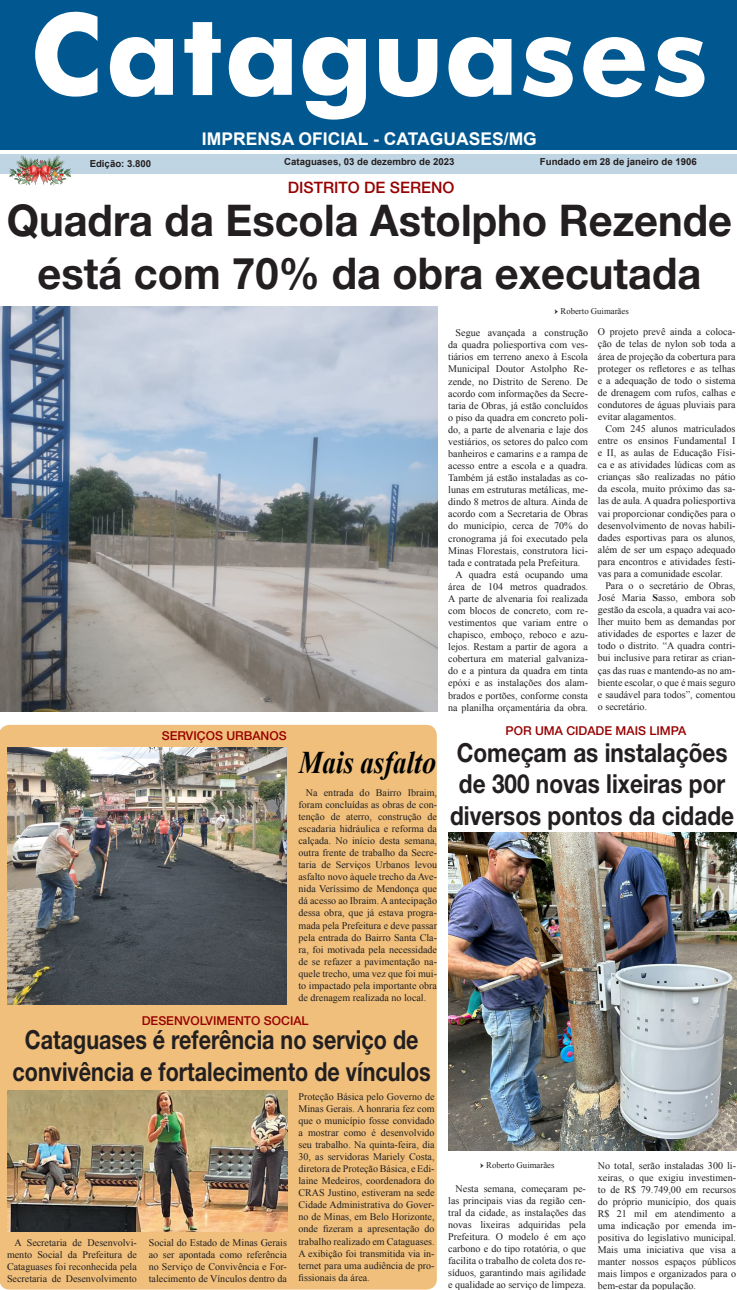
<style>
.page{position:relative;width:737px;height:1290px;background:#fff}
.page>*{position:absolute;margin:0;border:0;box-sizing:border-box;transform-origin:0 0}
.No_Spacing{font:700 127.75px "Futura";color:#fff}
.No_Spacing-2{font:700 43.75px/52.5px "Helvetica Neue LT Std";color:#231f20;text-align:center;scale:.95 1}
.No_Spacing-3{font:italic 700 31.5px "Times New Roman";color:#000202;scale:.85 1}
.No_Spacing-4{font:700 26.25px/31.5px "Helvetica Neue LT Std";color:#231f20;text-align:center;scale:.82 1}
.No_Spacing-5{font:700 26.25px/31.5px "Helvetica Neue LT Std";color:#231f20;text-align:center;scale:.86 1}
.No_Spacing-6{font:700 17.5px "Arial";color:#fff}
.No_Spacing-7{font:500 15.75px "Helvetica Neue LT Std";color:#970000}
.No_Spacing-8{font:500 12.25px "Helvetica Neue LT Std";color:#970000}
.No_Spacing-9{font:10.06px/12.1px "Times New Roman";color:#231f20;text-align:justify}
.No_Spacing-10{font:700 9.62px "Arial";color:#231f20}
.No_Spacing-11{font:8.75px "Times New Roman";color:#231f20}
.s1{font-family:"Minion Pro";font-weight:700}
.s2{font-weight:700}
</style>
<div class="page">
<div style="left:0;top:0;width:736px;height:150px;background:#015890"></div>
<div style="left:0;top:154px;width:737px;height:19px;background:#c0d5e3"></div>
<div style="left:0;top:725px;width:437px;height:564px;background:#efbf7b"></div>
<img style="left:0;top:306px;width:437px;height:406px">
<img style="left:448px;top:832px;width:288px;height:318px">
<img style="left:7px;top:1091px;width:280px;height:141px">
<img style="left:7px;top:747px;width:280px;height:257px">
<img style="left:3px;top:155px;width:78px;height:31px">
<p class="No_Spacing" style="left:29px;top:-8px;width:683px">Cataguases</p>
<p class="No_Spacing-6" style="left:202px;top:127px;width:336px">IMPRENSA OFICIAL - CATAGUASES/MG</p>
<p class="No_Spacing-10" style="left:90px;top:157px;width:63px">Edição: 3.800</p>
<p class="No_Spacing-10" style="left:284px;top:156px;width:172px">Cataguases, 03 de dezembro de 2023</p>
<p class="No_Spacing-10" style="left:540px;top:156px;width:158px">Fundado em 28 de janeiro de 1906</p>
<p class="No_Spacing-7" style="left:288px;top:178px;width:168px">DISTRITO DE SERENO</p>
<p class="No_Spacing-2" style="left:7px;top:193px;width:765px">Quadra da Escola Astolpho Rezende está com 70% da obra executada</p>
<p class="No_Spacing-11" style="left:554px;top:305px;width:76px"><span class="s1">→</span> Roberto Guimarães</p>
<p class="No_Spacing-8" style="left:162px;top:728px;width:126px">SERVIÇOS URBANOS</p>
<p class="No_Spacing-3" style="left:299px;top:741px;width:163px">Mais asfalto</p>
<p class="No_Spacing-9" style="left:298px;top:786px;width:140px;text-indent:7px">Na entrada do Bairro Ibraim, foram concluídas as obras de con&shy;tenção de aterro, construção de escadaria hidráulica e reforma da calçada. No início desta semana, outra frente de trabalho da Secre&shy;taria de Serviços Urbanos levou asfalto novo àquele trecho da Ave&shy;nida Veríssimo de Mendonça que dá acesso ao Ibraim. A antecipação dessa obra, que já estava progra&shy;mada pela Prefeitura e deve passar pela entrada do Bairro Santa Cla&shy;ra, foi motivada pela necessidade de se refazer a pavimentação na&shy;quele trecho, uma vez que foi mui&shy;to impactado pela importante obra de drenagem realizada no local.</p>
<p class="No_Spacing-8" style="left:142px;top:1013px;width:168px">DESENVOLVIMENTO SOCIAL</p>
<p class="No_Spacing-4" style="left:13px;top:1023px;width:511px">Cataguases é referência no serviço de convivência e fortalecimento de vínculos</p>
<p class="No_Spacing-9" style="left:7px;top:1236px;width:131px;text-indent:7px">A Secretaria de Desenvolvi&shy;mento Social da Prefeitura de Cataguases foi reconhecida pela Secretaria de Desenvolvimento</p>
<p class="No_Spacing-9" style="left:149px;top:1236px;width:140px">Social do Estado de Minas Gerais ao ser apontada como referência no Serviço de Convivência e For&shy;talecimento de Vínculos dentro da</p>
<p class="No_Spacing-9" style="left:298px;top:1090px;width:138px">Proteção Básica pelo Governo de Minas Gerais. A honraria fez com que o município fosse convidado a mostrar como é desenvolvido seu trabalho. Na quinta-feira, dia 30, as servidoras Mariely Costa, diretora de Proteção Básica, e Edi&shy;laine Medeiros, coordenadora do CRAS Justino, estiveram na sede Cidade Administrativa do Gover&shy;no de Minas, em Belo Horizonte, onde fizeram a apresentação do trabalho realizado em Cataguases.<br>A exibição foi transmitida via in&shy;ternet para uma audiência de pro&shy;fissionais da área.</p>
<p class="No_Spacing-9" style="left:448px;top:327px;width:141px;text-indent:7px">Segue avançada a construção da quadra poliesportiva com ves&shy;tiários em terreno anexo à Escola Municipal Doutor Astolpho Re&shy;zende, no Distrito de Sereno. De acordo com informações da Secre&shy;taria de Obras, já estão concluídos o piso da quadra em concreto poli&shy;do, a parte de alvenaria e laje dos vestiários, os setores do palco com banheiros e camarins e a rampa de acesso entre a escola e a quadra.<br>Também já estão instaladas as co&shy;lunas em estruturas metálicas, me&shy;dindo 8 metros de altura. Ainda de acordo com a Secretaria de Obras do município, cerca de 70% do cronograma já foi executado pela Minas Florestais, construtora lici&shy;tada e contratada pela Prefeitura.</p>
<p class="No_Spacing-9" style="left:448px;top:568px;width:141px;text-indent:7px">A quadra está ocupando uma área de 104 metros quadrados.<br>A parte de alvenaria foi realizada com blocos de concreto, com re&shy;vestimentos que variam entre o chapisco, emboço, reboco e azu&shy;lejos. Restam a partir de agora a cobertura em material galvaniza&shy;do e a pintura da quadra em tinta epóxi e as instalações dos alam&shy;brados e portões, conforme consta na planilha orçamentária da obra.</p>
<p class="No_Spacing-9" style="left:598px;top:326px;width:139px">O projeto prevê ainda a coloca&shy;ção de telas de nylon sob toda a área de projeção da cobertura para proteger os refletores e as telhas e a adequação de todo o sistema de drenagem com rufos, calhas e condutores de águas pluviais para evitar alagamentos.</p>
<p class="No_Spacing-9" style="left:598px;top:422px;width:139px;text-indent:7px">Com 245 alunos matriculados entre os ensinos Fundamental I e II, as aulas de Educação Físi&shy;ca e as atividades lúdicas com as crianças são realizadas no pátio da escola, muito próximo das sa&shy;las de aula. A quadra poliesportiva vai proporcionar condições para o desenvolvimento de novas habili&shy;dades esportivas para os alunos, além de ser um espaço adequado para encontros e atividades festi&shy;vas para a comunidade escolar.</p>
<p class="No_Spacing-9" style="left:598px;top:579px;width:139px;text-indent:7px">Para o o secretário de Obras, José Maria <span class="s2">S</span>asso, embora sob gestão da escola, a quadra vai aco&shy;lher muito bem as demandas por atividades de esportes e lazer de todo o distrito. “A quadra contri&shy;bui inclusive para retirar as crian&shy;ças das ruas e mantendo-as no am&shy;biente escolar, o que é mais seguro e saudável para todos”, comentou o secretário.</p>
<p class="No_Spacing-8" style="left:505px;top:724px;width:182px">POR UMA CIDADE MAIS LIMPA</p>
<p class="No_Spacing-5" style="left:456px;top:736px;width:316px">Começam as instalações</p>
<p class="No_Spacing-5" style="left:450px;top:768px;width:332px">de 300 novas lixeiras por diversos pontos da cidade</p>
<p class="No_Spacing-11" style="left:480px;top:1159px;width:76px"><span class="s1">→</span> Roberto Guimarães</p>
<p class="No_Spacing-9" style="left:448px;top:1182px;width:139px;text-indent:7px">Nesta semana, começaram pe&shy;las principais vias da região cen&shy;tral da cidade, as instalações das novas lixeiras adquiridas pela Prefeitura. O modelo é em aço carbono e do tipo rotatória, o que facilita o trabalho de coleta dos re&shy;síduos, garantindo mais agilidade e qualidade ao serviço de limpeza.</p>
<p class="No_Spacing-9" style="left:598px;top:1159px;width:140px">No total, serão instaladas 300 li&shy;xeiras, o que exigiu investimen&shy;to de R$ 79.749,00 em recursos do próprio município, dos quais R$ 21 mil em atendimento a uma indicação por emenda im&shy;positiva do legislativo municipal.<br>Mais uma iniciativa que visa a manter nossos espaços públicos mais limpos e organizados para o bem-estar da população.</p>
</div>
